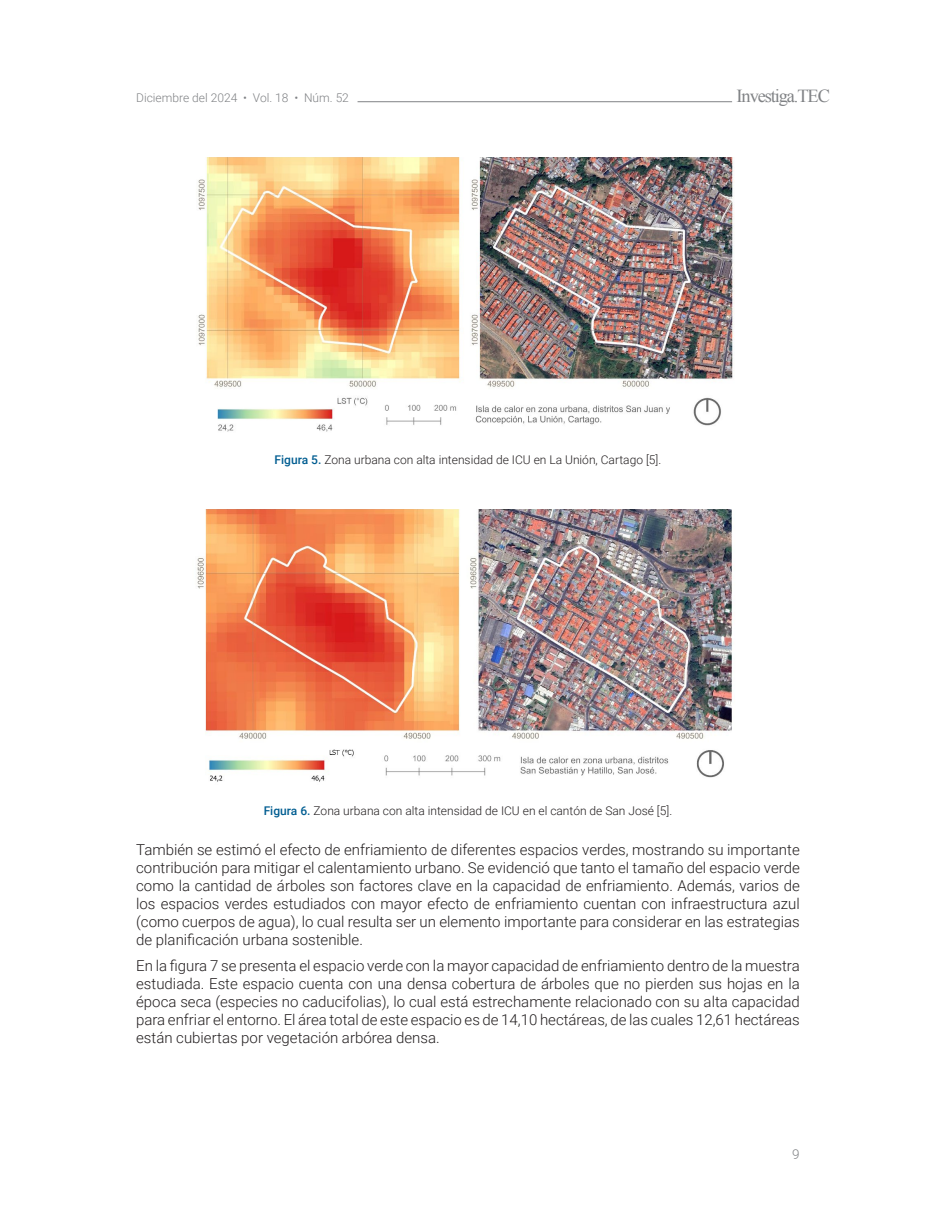
<style>
.page{position:relative;width:936px;height:1206px;background:#fff}
.page>*{position:absolute;margin:0;border:0;box-sizing:border-box;transform-origin:0 0}
.t1{font:18.3px "Times New Roman";letter-spacing:-.06em;color:#808285}
.t2{font:300 15px/18px "Roboto";color:#231f20;text-align:justify}
.t3{font:300 13.5px "Roboto";color:#808285}
.t4{font:300 12px "Roboto";color:#231f20}
.t5{font:300 12px "Roboto";color:#808285}
.s1{font-weight:500;color:#005d91}
</style>
<div class="page">
<hr style="left:357px;top:101px;width:374px;height:1px;background:#808285">
<img style="left:198px;top:157px;width:536px;height:275px">
<img style="left:197px;top:509px;width:536px;height:273px">
<p class="t5" style="left:136px;top:89px;width:214px">Diciembre del 2024 • Vol. 18 • Núm. 52</p>
<p class="t1" style="left:736px;top:84px;width:95px">Investiga.TEC</p>
<p class="t4" style="left:274px;top:451px;width:388px"><span class="s1">Figura 5.</span> Zona urbana con alta intensidad de ICU en La Unión, Cartago [5].</p>
<p class="t4" style="left:263px;top:802px;width:410px"><span class="s1">Figura 6.</span> Zona urbana con alta intensidad de ICU en el cantón de San José [5].</p>
<p class="t2" style="left:136px;top:839px;width:664px">También se estimó el efecto de enfriamiento de diferentes espacios verdes, mostrando su importante contribución para mitigar el calentamiento urbano. Se evidenció que tanto el tamaño del espacio verde como la cantidad de árboles son factores clave en la capacidad de enfriamiento. Además, varios de los espacios verdes estudiados con mayor efecto de enfriamiento cuentan con infraestructura azul (como cuerpos de agua), lo cual resulta ser un elemento importante para considerar en las estrategias de planificación urbana sostenible.</p>
<p class="t2" style="left:136px;top:956px;width:664px">En la figura 7 se presenta el espacio verde con la mayor capacidad de enfriamiento dentro de la muestra estudiada. Este espacio cuenta con una densa cobertura de árboles que no pierden sus hojas en la época seca (especies no caducifolias), lo cual está estrechamente relacionado con su alta capacidad para enfriar el entorno. El área total de este espacio es de 14,10 hectáreas, de las cuales 12,61 hectáreas están cubiertas por vegetación arbórea densa.</p>
<p class="t3" style="left:791px;top:1144px;width:9px">9</p>
</div>
